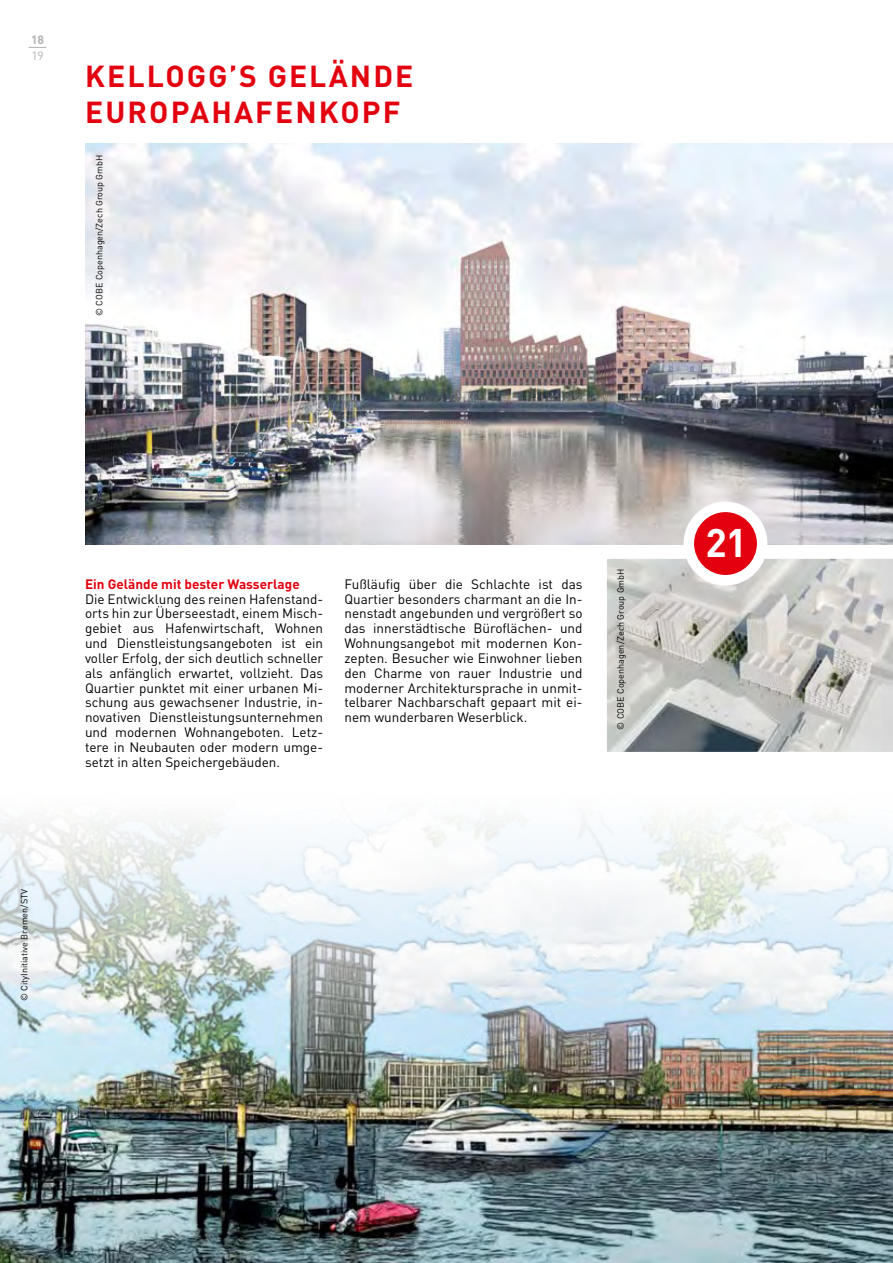
<style>
.page{position:relative;width:893px;height:1263px;background:#fff}
.page>*{position:absolute;margin:0;border:0;box-sizing:border-box;transform-origin:0 0}
.t1{font:700 39.45px "DIN Pro";color:#fff}
.t2{font:700 30px/36px "DIN Pro";letter-spacing:.07em;color:#e3000f}
.t3{font:13.5px/14.9px "DIN Pro";color:#000;text-align:justify}
.t4{font:700 13.5px "DIN Pro";color:#e3000f}
.t5{font:700 12px "DIN Pro";color:#b1b2b3}
.t6{font:12px "DIN Pro";color:#b1b2b3}
.t7{font:9px "DIN Pro";color:#000}
</style>
<div class="page">
<svg style="left:584px;top:544px;width:309px;height:208px;background:#c8c8c6"></svg>
<svg style="left:29px;top:47px;width:17px;height:1px"></svg>
<img style="left:0;top:820px;width:893px;height:443px">
<img style="left:85px;top:143px;width:808px;height:401px">
<svg style="left:689px;top:507px;width:73px;height:73px;background:#e6222f"></svg>
<div style="left:684px;top:502px;width:83px;height:83px;border:10px solid #fff;border-radius:50%"></div>
<p class="t5" style="left:31px;top:31px;width:14px">18</p>
<p class="t6" style="left:31px;top:47px;width:14px">19</p>
<h2 class="t2" style="left:85px;top:57px;width:330px;text-indent:102px">gg’S Gelände europahafenkop</h2>
<h2 class="t2" style="left:85px;top:57px;width:61px">Kello</h2>
<h2 class="t2" style="left:383px;top:93px;width:19px">f</h2>
<p class="t7" style="left:93px;top:316px;width:163px;rotate:-90deg">© COBE Copenhagen/Zech Group GmbH</p>
<p class="t7" style="left:18px;top:1001px;width:113px;rotate:-90deg">© CityInitiative Bremen/STV</p>
<p class="t4" style="left:85px;top:575px;width:216px">Ein Gelände mit bester Wasserlage</p>
<p class="t3" style="left:85px;top:591px;width:240px">Die Entwicklung des reinen Hafenstand&shy;orts hin zur Überseestadt, einem Misch&shy;gebiet aus Hafenwirtschaft, Wohnen und Dienstleistungsangeboten ist ein voller Erfolg, der sich deutlich schneller als anfänglich erwartet, vollzieht. Das Quartier punktet mit einer urbanen Mi&shy;schung aus gewachsener Industrie, in&shy;novativen Dienstleistungsunternehmen und modernen Wohnangeboten. Letz&shy;tere in Neubauten oder modern umge&shy;setzt in alten Speichergebäuden.</p>
<p class="t3" style="left:344px;top:576px;width:240px">Fußläufig über die Schlachte ist das Quartier besonders charmant an die In&shy;nenstadt angebunden und vergrößert so das innerstädtische Büroflächen- und Wohnungsangebot mit modernen Kon&shy;zepten. Besucher wie Einwohner lieben den Charme von rauer Industrie und moderner Architektursprache in unmit&shy;telbarer Nachbarschaft gepaart mit ei&shy;nem wunderbaren Weserblick.</p>
<p class="t7" style="left:614px;top:730px;width:163px;rotate:-90deg">© COBE Copenhagen/Zech Group GmbH</p>
<h1 class="t1" style="left:705px;top:516px;width:43px">21</h1>
</div>
